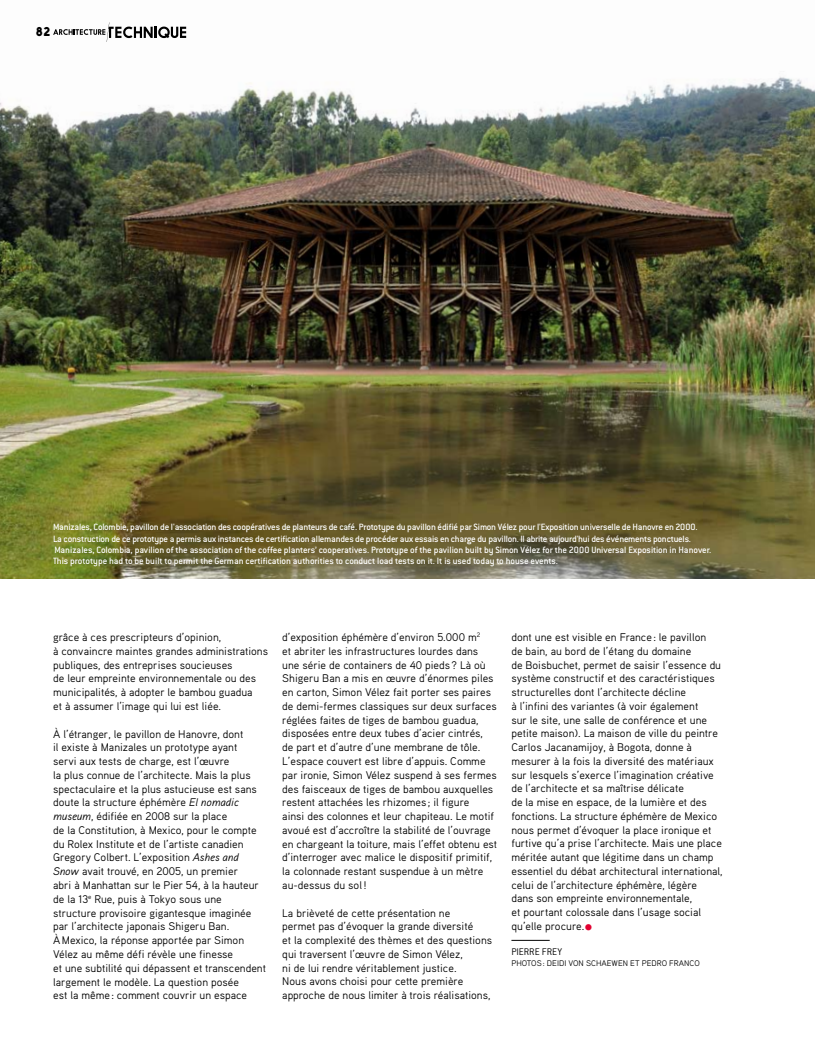
<style>
.page{position:relative;width:815px;height:1056px;background:#fff}
.page>*{position:absolute;margin:0;border:0;box-sizing:border-box;transform-origin:0 0}
.t1{font:900 11.88px "Ebisu";color:#000}
.t2{font:11.12px/13.8px "Aaux Pro";color:#000}
.t3{font:300 10.62px "Conduit ITC";color:#000}
.t4{font:500 10px/11.2px "Conduit ITC";letter-spacing:-.01em;color:#fff}
.t5{font:8.12px "Aaux Pro";color:#000}
.s1{font-style:italic}
.s2{font-size:20px;color:#e20031}
</style>
<div class="page">
<img style="left:0;top:26px;width:815px;height:553px">
<hr style="left:511px;top:940px;width:39px;height:1px;background:#000">
<svg style="left:53px;top:22px;width:133px;height:20px"></svg>
<p class="t1" style="left:36px;top:24px;width:16px">82</p>
<p class="t4" style="left:53px;top:521px;width:660px">Manizales, Colombie, pavillon de l'association des coopératives de planteurs de café. Prototype du pavillon édifié par Simon Vélez pour l'Exposition universelle de Hanovre en 2000.<br>La construction de ce prototype a permis aux instances de certification allemandes de procéder aux essais en charge du pavillon. Il abrite aujourd'hui des événements ponctuels.<br>Manizales, Colombia, pavilion of the association of the coffee planters’ cooperatives. Prototype of the pavilion built by Simon Vélez for the 2000 Universal Exposition in Hanover.<br>This prototype had to be built to permit the German certification authorities to conduct load tests on it. It is used today to house events.</p>
<p class="t2" style="left:53px;top:630px;width:216px">grâce à ces prescripteurs d’opinion,<br>à convaincre maintes grandes administrations publiques, des entreprises soucieuses<br>de leur empreinte environnementale ou des municipalités, à adopter le bambou guadua<br>et à assumer l’image qui lui est liée.</p>
<p class="t2" style="left:53px;top:726px;width:214px">à l’étranger, le pavillon de Hanovre, dont<br>il existe à Manizales un prototype ayant<br>servi aux tests de charge, est l’œuvre<br>la plus connue de l’architecte. Mais la plus spectaculaire et la plus astucieuse est sans doute la structure éphémère <span class="s1">El nomadic museum</span>, édifiée en 2008 sur la place<br>de la Constitution, à Mexico, pour le compte du Rolex Institute et de l’artiste canadien Gregory Colbert. L’exposition <span class="s1">Ashes and Snow</span> avait trouvé, en 2005, un premier<br>abri à Manhattan sur le Pier 54, à la hauteur de la 13<sup>e</sup> Rue, puis à Tokyo sous une structure provisoire gigantesque imaginée par l’architecte japonais Shigeru Ban. àMexico, la réponse apportée par Simon Vélez au même défi révèle une finesse<br>et une subtilité qui dépassent et transcendent largement le modèle. La question posée<br>est la même: comment couvrir un espace</p>
<p class="t2" style="left:282px;top:630px;width:216px">d’exposition éphémère d’environ 5.000 m<sup>2<br></sup>et abriter les infrastructures lourdes dans une série de containers de 40 pieds ? Là où Shigeru Ban a mis en œuvre d’énormes piles en carton, Simon Vélez fait porter ses paires de demi-fermes classiques sur deux surfaces réglées faites de tiges de bambou guadua, disposées entre deux tubes d’acier cintrés,<br>de part et d’autre d’une membrane de tôle.<br>L’espace couvert est libre d’appuis. Comme par ironie, Simon Vélez suspend à ses fermes des faisceaux de tiges de bambou auxquelles restent attachées les rhizomes ; il figure<br>ainsi des colonnes et leur chapiteau. Le motif avoué est d’accroître la stabilité de l’ouvrage en chargeant la toiture, mais l’effet obtenu est d’interroger avec malice le dispositif primitif, la colonnade restant suspendue à un mètre au-dessus du sol!</p>
<p class="t2" style="left:282px;top:905px;width:211px">La brièveté de cette présentation ne<br>permet pas d’évoquer la grande diversité<br>et la complexité des thèmes et des questions qui traversent l’œuvre de Simon Vélez,<br>ni de lui rendre véritablement justice.<br>Nous avons choisi pour cette première approche de nous limiter à trois réalisations,</p>
<p class="t2" style="left:511px;top:630px;width:213px">dont une est visible en France: le pavillon<br>de bain, au bord de l’étang du domaine<br>de Boisbuchet, permet de saisir l’essence du système constructif et des caractéristiques structurelles dont l’architecte décline<br>à l’infini des variantes (à voir également<br>sur le site, une salle de conférence et une petite maison). La maison de ville du peintre Carlos Jacanamijoy, à Bogota, donne à mesurer à la fois la diversité des matériaux sur lesquels s’exerce l’imagination créative de l’architecte et sa maîtrise délicate<br>de la mise en espace, de la lumière et des fonctions. La structure éphémère de Mexico nous permet d’évoquer la place ironique et furtive qu’a prise l’architecte. Mais une place méritée autant que légitime dans un champ essentiel du débat architectural international, celui de l’architecture éphémère, légère<br>dans son empreinte environnementale,<br>et pourtant colossale dans l’usage social qu’elle procure.<span class="s2">•</span></p>
<p class="t3" style="left:511px;top:946px;width:14px">PIERRE</p>
<p class="t3" style="left:542px;top:946px;width:22px">FREY</p>
<p class="t5" style="left:511px;top:958px;width:11px">Photos</p>
<p class="t5" style="left:543px;top:958px;width:14px">: Deidi</p>
<p class="t5" style="left:569px;top:958px;width:6px">von</p>
<p class="t5" style="left:586px;top:958px;width:6px">schae</p>
<p class="t5" style="left:612px;top:958px;width:37px">wenetpedro</p>
<p class="t5" style="left:669px;top:958px;width:6px">franco</p>
</div>
